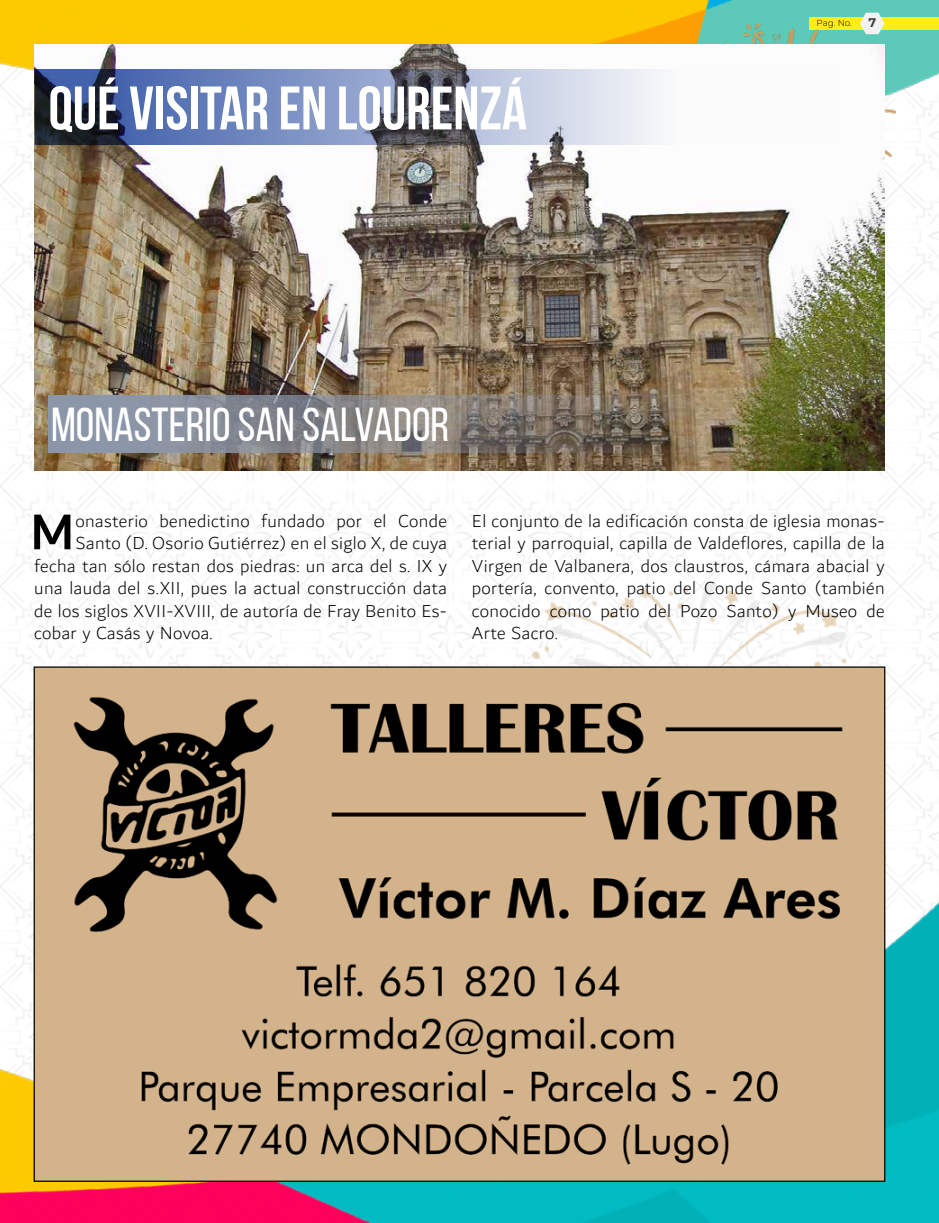
<style>
.page{position:relative;width:939px;height:1223px;background:#fff}
.page>*{position:absolute;margin:0;border:0;box-sizing:border-box;transform-origin:0 0}
.t1{font:700 61.25px "Bebas Neue";color:#fff}
.t2{font:500 53.5px "Dubai";color:#000}
.t3{font:47.5px "Bebas Neue";color:#fff}
.t4{font:300 18.75px/22.5px "Dubai";letter-spacing:.02em;color:#000;text-align:justify}
.t5{font:700 12.5px "Montserrat";color:#413d40}
.t6{font:300 8.75px "Montserrat";color:#000}
</style>
<div class="page">
<img style="left:0;top:227px;width:939px;height:484px">
<img style="left:0;top:0;width:939px;height:220px">
<div style="left:809px;top:18px;width:130px;height:12px;background:#ffec18"></div>
<svg style="left:860px;top:13px;width:25px;height:11px"></svg>
<img style="left:0;top:711px;width:939px;height:511px">
<img style="left:481px;top:581px;width:405px;height:333px">
<img style="left:667px;top:24px;width:228px;height:203px">
<img style="left:34px;top:44px;width:850px;height:426px">
<img style="left:48px;top:395px;width:822px;height:58px">
<svg style="left:35px;top:69px;width:804px;height:76px"></svg>
<img style="left:36px;top:668px;width:847px;height:511px">
<h1 class="t1" style="left:49px;top:75px;width:480px">QUÉ VISITAR EN LOURENZÁ</h1>
<h3 class="t3" style="left:51px;top:399px;width:400px">MONASTERIO SAN SALVADOR</h3>
<p class="t6" style="left:817px;top:17px;width:37px">Pag. No.</p>
<p class="t5" style="left:869px;top:14px;width:9px">7</p>
<h2 class="t2" style="left:30px;top:499px;width:46px">M</h2>
<p class="t4" style="left:76px;top:510px;width:373px">onasterio benedictino fundado por el Conde</p>
<p class="t4" style="left:76px;top:532px;width:373px">Santo (D. Osorio Gutiérrez) en el siglo X, de cuya</p>
<p class="t4" style="left:34px;top:555px;width:414px">fecha tan sólo restan dos piedras: un arca del s. IX y</p>
<p class="t4" style="left:34px;top:577px;width:414px">una lauda del s.XII, pues la actual construcción data</p>
<p class="t4" style="left:34px;top:600px;width:414px">de los siglos XVII-XVIII, de autoría de Fray Benito Es-</p>
<p class="t4" style="left:34px;top:622px;width:180px">cobar y Casás y Novoa.</p>
<p class="t4" style="left:472px;top:510px;width:414px">El conjunto de la edificación consta de iglesia monas&shy;terial y parroquial, capilla de Valdeflores, capilla de la Virgen de Valbanera, dos claustros, cámara abacial y portería, convento, patio del Conde Santo (también conocido como patio del Pozo Santo) y Museo de Arte Sacro.</p>
</div>
